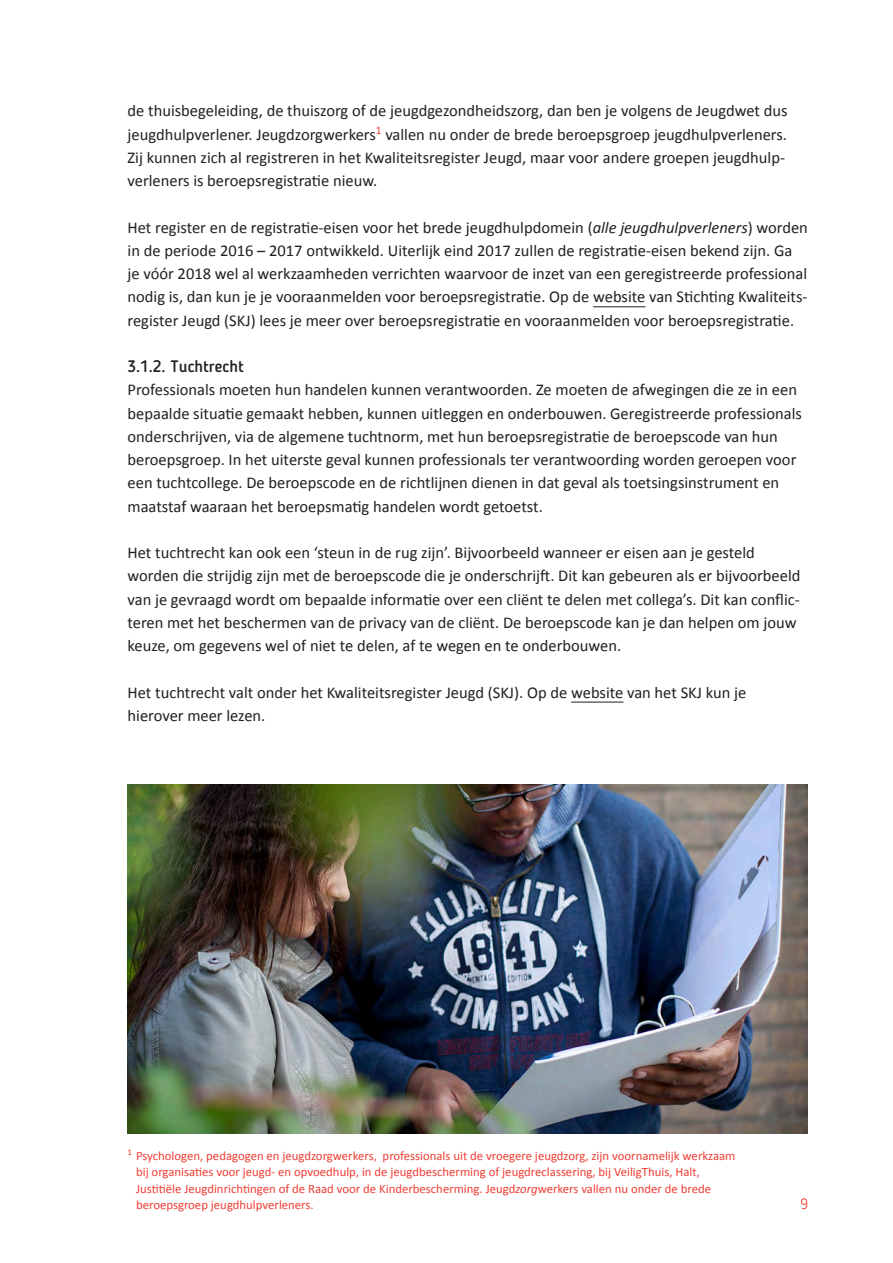
<style>
.page{position:relative;width:893px;height:1263px;background:#fff}
.page>*{position:absolute;margin:0;border:0;box-sizing:border-box;transform-origin:0 0}
.Platte_tekst{font:16.5px/23.2px "Calibri";color:#231f20}
.Tussenkop_Sub{font:500 16.5px "Blogger Sans";color:#231f20}
.t1{font:300 15px "Blogger Sans";color:#ee3e35}
.voetnoot{font:12.75px/16.5px "Calibri";color:#ee3e35}
.s1{font-style:italic}
</style>
<div class="page">
<hr style="left:593px;top:306px;width:52px;height:1px;background:#231f20">
<hr style="left:571px;top:702px;width:52px;height:1px;background:#231f20">
<img style="left:128px;top:784px;width:680px;height:349px">
<p class="Platte_tekst" style="left:128px;top:99px;width:661px">de thuisbegeleiding, de thuiszorg of de jeugdgezondheidszorg, dan ben je volgens de Jeugdwet dus jeugdhulpverlener. Jeugdzorgwerkers<sup>1</sup> vallen nu onder de brede beroepsgroep jeugdhulpverleners.<br>Zij kunnen zich al registreren in het Kwaliteitsregister Jeugd, maar voor andere groepen jeugdhulp&shy;verleners is beroepsregistratie nieuw.</p>
<p class="Platte_tekst" style="left:128px;top:215px;width:682px">Het register en de registratie-eisen voor het brede jeugdhulpdomein (<span class="s1">alle jeugdhulpverleners</span>) worden in de periode 2016 – 2017 ontwikkeld. Uiterlijk eind 2017 zullen de registratie-eisen bekend zijn. Ga je vóór 2018 wel al werkzaamheden verrichten waarvoor de inzet van een geregistreerde professional nodig is, dan kun je je vooraanmelden voor beroepsregistratie. Op de website van Stichting Kwaliteits&shy;register Jeugd (SKJ) lees je meer over beroepsregistratie en vooraanmelden voor beroepsregistratie.</p>
<p class="Tussenkop_Sub" style="left:128px;top:356px;width:118px">3.1.2. Tuchtrecht</p>
<p class="Platte_tekst" style="left:128px;top:378px;width:676px">Professionals moeten hun handelen kunnen verantwoorden. Ze moeten de afwegingen die ze in een bepaalde situatie gemaakt hebben, kunnen uitleggen en onderbouwen. Geregistreerde professionals onderschrijven, via de algemene tuchtnorm, met hun beroepsregistratie de beroepscode van hun beroepsgroep. In het uiterste geval kunnen professionals ter verantwoording worden geroepen voor een tuchtcollege. De beroepscode en de richtlijnen dienen in dat geval als toetsingsinstrument en maatstaf waaraan het beroepsmatig handelen wordt getoetst.</p>
<p class="Platte_tekst" style="left:128px;top:541px;width:674px">Het tuchtrecht kan ook een ‘steun in de rug zijn’. Bijvoorbeeld wanneer er eisen aan je gesteld worden die strijdig zijn met de beroepscode die je onderschrijft. Dit kan gebeuren als er bijvoorbeeld van je gevraagd wordt om bepaalde informatie over een cliënt te delen met collega’s. Dit kan conflic&shy;teren met het beschermen van de privacy van de cliënt. De beroepscode kan je dan helpen om jouw keuze, om gegevens wel of niet te delen, af te wegen en te onderbouwen.</p>
<p class="Platte_tekst" style="left:128px;top:680px;width:620px">Het tuchtrecht valt onder het Kwaliteitsregister Jeugd (SKJ). Op de website van het SKJ kun je</p>
<p class="Platte_tekst" style="left:128px;top:704px;width:139px">hierover meer lezen.</p>
<p class="voetnoot" style="left:136px;top:1147px;width:601px;text-indent:-9px"><sup>1</sup> Psychologen, pedagogen en jeugdzorgwerkers, professionals uit de vroegere jeugdzorg, zijn voornamelijk werkzaam bij organisaties voor jeugd- en opvoedhulp, in de jeugdbescherming of jeugdreclassering, bij VeiligThuis, Halt, Justitiële Jeugdinrichtingen of de Raad voor de Kinderbescherming. Jeugd<span class="s1">zorg</span>werkers vallen nu onder de brede beroepsgroep jeugdhulpverleners.</p>
<p class="t1" style="left:800px;top:1195px;width:9px">9</p>
</div>
